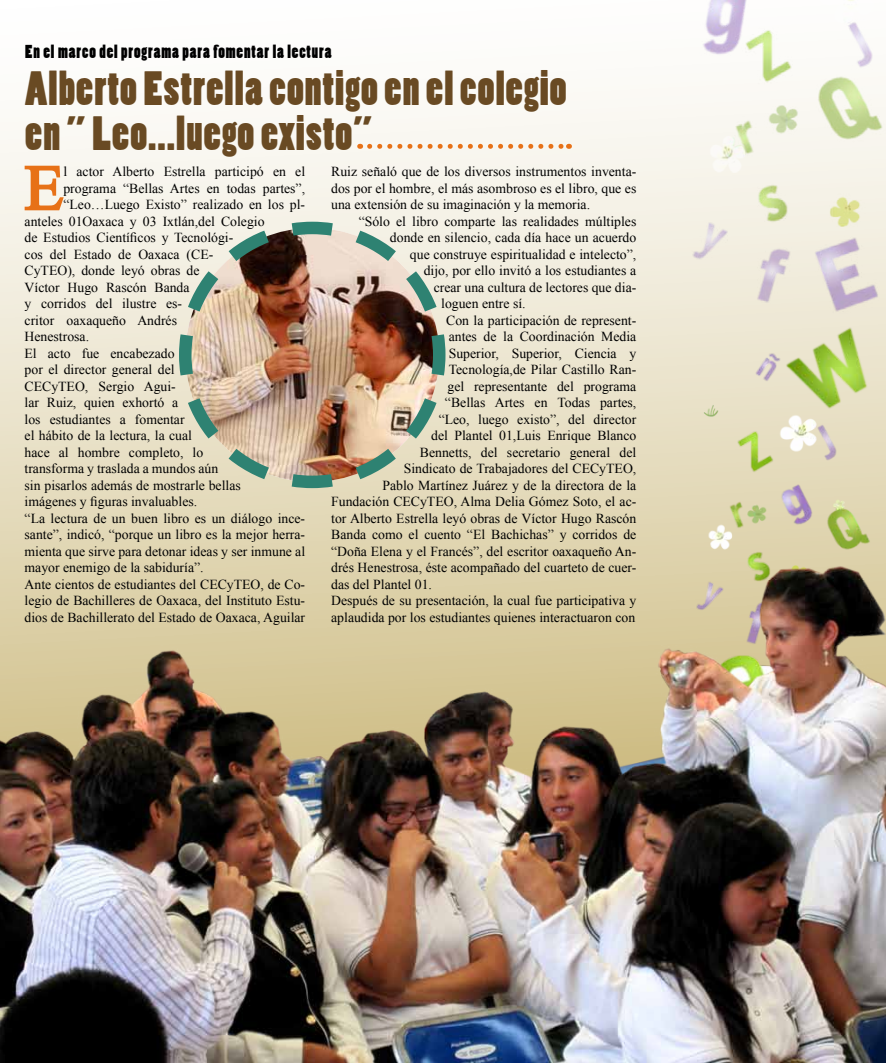
<style>
.page{position:relative;width:886px;height:1063px;background:#fff}
.page>*{position:absolute;margin:0;border:0;box-sizing:border-box;transform-origin:0 0}
.t1{font:63.62px "Times New Roman";color:#e77117}
.t2{font:45px/45px "Poplar Std";letter-spacing:.025em;color:#694a23}
.t3{font:17.5px "Poplar Std";letter-spacing:.05em;color:#000}
.t4{font:13.75px/16.5px "Times New Roman";color:#000;text-align:justify}
</style>
<div class="page">
<svg style="left:0;top:90px;width:886px;height:427px"></svg>
<img style="left:613px;top:0;width:273px;height:327px">
<img style="left:424px;top:259px;width:461px;height:258px">
<svg style="left:370px;top:144px;width:199px;height:5px"></svg>
<img style="left:0;top:517px;width:886px;height:546px">
<svg style="left:23px;top:164px;width:42px;height:48px;background:#f1c8a5"></svg>
<img style="left:173px;top:215px;width:279px;height:279px">
<p class="t3" style="left:25px;top:42px;width:308px">En el marco del programa para fomentar la lectura</p>
<h2 class="t2" style="left:25px;top:69px;width:543px">Alberto Estrella contigo en el colegio en ” Leo...luego existo”</h2>
<h1 class="t1" style="left:25px;top:145px;width:40px">E</h1>
<p class="t4" style="left:63px;top:163px;width:243px">l actor Alberto Estrella participó en el</p>
<p class="t4" style="left:331px;top:163px;width:307px">Ruiz señaló que de los diversos instrumentos inventa&shy;dos por el hombre, el más asombroso es el libro, que es una extensión de su imaginación y la memoria.</p>
<p class="t4" style="left:359px;top:213px;width:279px">“Sólo el libro comparte las realidades múltiples</p>
<p class="t4" style="left:390px;top:229px;width:248px">donde en silencio, cada día hace un acuerdo</p>
<p class="t4" style="left:410px;top:246px;width:228px">que construye espiritualidad e intelecto”,</p>
<p class="t4" style="left:424px;top:262px;width:214px">dijo, por ello invitó a los estudiantes a</p>
<p class="t4" style="left:434px;top:279px;width:204px">crear una cultura de lectores que dia-</p>
<p class="t4" style="left:441px;top:295px;width:86px">loguen entre sí.</p>
<p class="t4" style="left:446px;top:312px;width:192px">Con la participación de represent-</p>
<p class="t4" style="left:449px;top:328px;width:189px">antes de la Coordinación Media</p>
<p class="t4" style="left:449px;top:345px;width:189px">Superior, Superior, Ciencia y</p>
<p class="t4" style="left:449px;top:361px;width:189px">Tecnología,de Pilar Castillo Ran-</p>
<p class="t4" style="left:447px;top:378px;width:190px">gel representante del programa</p>
<p class="t4" style="left:445px;top:394px;width:193px">“Bellas Artes en Todas partes,</p>
<p class="t4" style="left:439px;top:411px;width:199px">“Leo, luego existo”, del director</p>
<p class="t4" style="left:431px;top:427px;width:207px">del Plantel 01,Luis Enrique Blanco</p>
<p class="t4" style="left:420px;top:444px;width:218px">Bennetts, del secretario general del</p>
<p class="t4" style="left:404px;top:460px;width:234px">Sindicato de Trabajadores del CECyTEO,</p>
<p class="t4" style="left:382px;top:477px;width:255px">Pablo Martínez Juárez y de la directora de la</p>
<p class="t4" style="left:331px;top:493px;width:307px">Fundación CECyTEO, Alma Delia Gómez Soto, el ac-</p>
<p class="t4" style="left:331px;top:510px;width:307px">tor Alberto Estrella leyó obras de Víctor Hugo Rascón</p>
<p class="t4" style="left:331px;top:526px;width:307px">Banda como el cuento “El Bachichas” y corridos de</p>
<p class="t4" style="left:331px;top:543px;width:307px">“Doña Elena y el Francés”, del escritor oaxaqueño An-</p>
<p class="t4" style="left:331px;top:559px;width:307px">drés Henestrosa, éste acompañado del cuarteto de cuer-</p>
<p class="t4" style="left:331px;top:576px;width:102px">das del Plantel 01.</p>
<p class="t4" style="left:331px;top:592px;width:307px">Después de su presentación, la cual fue participativa y</p>
<p class="t4" style="left:331px;top:609px;width:305px">aplaudida por los estudiantes quienes interactuaron con</p>
<p class="t4" style="left:63px;top:180px;width:243px">programa “Bellas Artes en todas partes”,</p>
<p class="t4" style="left:63px;top:196px;width:243px">“Leo…Luego Existo” realizado en los pl-</p>
<p class="t4" style="left:25px;top:213px;width:242px">anteles 01Oaxaca y 03 Ixtlán,del Colegio</p>
<p class="t4" style="left:25px;top:229px;width:210px">de Estudios Científicos y Tecnológi-</p>
<p class="t4" style="left:25px;top:246px;width:190px">cos del Estado de Oaxaca (CE-</p>
<p class="t4" style="left:25px;top:262px;width:176px">CyTEO), donde leyó obras de</p>
<p class="t4" style="left:25px;top:279px;width:167px">Víctor Hugo Rascón Banda</p>
<p class="t4" style="left:25px;top:295px;width:159px">y corridos del ilustre es-</p>
<p class="t4" style="left:25px;top:312px;width:154px">critor oaxaqueño Andrés</p>
<p class="t4" style="left:25px;top:328px;width:66px">Henestrosa.</p>
<p class="t4" style="left:25px;top:345px;width:152px">El acto fue encabezado</p>
<p class="t4" style="left:25px;top:361px;width:152px">por el director general del</p>
<p class="t4" style="left:25px;top:378px;width:153px">CECyTEO, Sergio Agui-</p>
<p class="t4" style="left:25px;top:394px;width:155px">lar Ruiz, quien exhortó a</p>
<p class="t4" style="left:25px;top:411px;width:162px">los estudiantes a fomentar</p>
<p class="t4" style="left:25px;top:427px;width:169px">el hábito de la lectura, la cual</p>
<p class="t4" style="left:25px;top:444px;width:180px">hace al hombre completo, lo</p>
<p class="t4" style="left:25px;top:460px;width:195px">transforma y traslada a mundos aún</p>
<p class="t4" style="left:25px;top:477px;width:218px">sin pisarlos además de mostrarle bellas</p>
<p class="t4" style="left:25px;top:493px;width:174px">imágenes y figuras invaluables.</p>
<p class="t4" style="left:25px;top:510px;width:282px">“La lectura de un buen libro es un diálogo ince-</p>
<p class="t4" style="left:25px;top:526px;width:282px">sante”, indicó, “porque un libro es la mejor herra-</p>
<p class="t4" style="left:25px;top:543px;width:282px">mienta que sirve para detonar ideas y ser inmune al</p>
<p class="t4" style="left:25px;top:559px;width:181px">mayor enemigo de la sabiduría”.</p>
<p class="t4" style="left:25px;top:576px;width:282px">Ante cientos de estudiantes del CECyTEO, de Co-</p>
<p class="t4" style="left:25px;top:592px;width:282px">legio de Bachilleres de Oaxaca, del Instituto Estu-</p>
<p class="t4" style="left:25px;top:609px;width:282px">dios de Bachillerato del Estado de Oaxaca, Aguilar</p>
</div>
